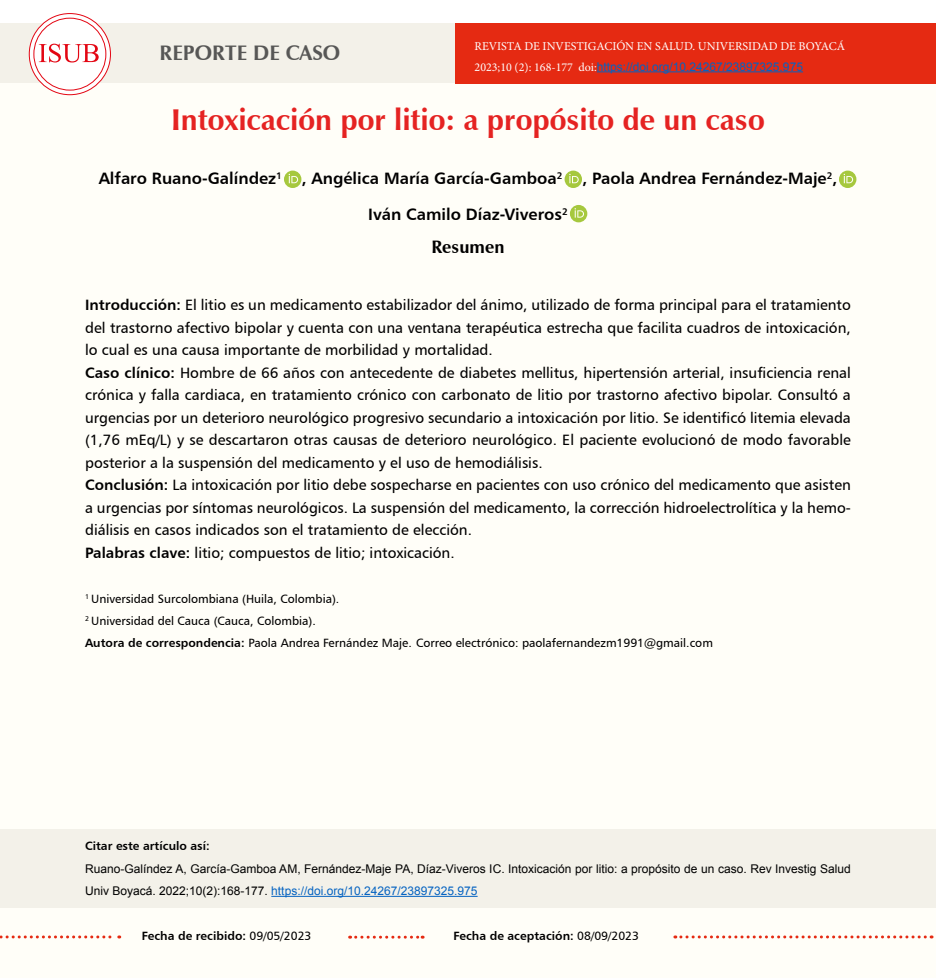
<style>
.page{position:relative;width:936px;height:978px;background:#fff}
.page>*{position:absolute;margin:0;border:0;box-sizing:border-box;transform-origin:0 0}
.t1{font:700 30px "Zapf Humanist 601 BT";color:#e52322}
.t2{font:700 21px "Zapf Humanist 601 BT";color:#575756}
.t3{font:700 18px "Zapf Humanist 601 BT";color:#000}
.t4{font:16.5px/36px "Humanist 777 BT Bold B";color:#000;text-align:center}
.t5{font:15px/22.5px "Humanist 777 BT Roman B";color:#000}
.t6{font:12px/22.5px "Arial";color:#000}
.t7{font:12px/22px "Humanist 777 BT Roman B";color:#000}
.t8{font:12px "Humanist 777 BT Bold B";color:#000}
.t9{font:12px "Arial";color:#0563c1}
.t10{font:12px "Minion Pro";color:#fff}
.s1{font-family:"Minion Pro";color:#fff}
.s2{font-family:"Humanist 777 BT Bold B"}
.s3{color:#0563c1}
.s4{font-family:"Humanist 777 BT Roman B"}
</style>
<div class="page">
<div style="left:0;top:67px;width:935px;height:911px;background:#fffef8"></div>
<div style="left:455px;top:24px;width:480px;height:60px;background:#e52a12"></div>
<div style="left:0;top:24px;width:455px;height:59px;background:#f3f1e9"></div>
<svg style="left:29px;top:13px;width:82px;height:82px"></svg>
<svg style="left:0;top:935px;width:120px;height:3px"></svg>
<svg style="left:674px;top:935px;width:258px;height:3px"></svg>
<svg style="left:349px;top:936px;width:74px;height:3px"></svg>
<div style="left:0;top:829px;width:935px;height:79px;background:#f3f1e9"></div>
<hr style="left:596px;top:71px;width:207px;height:1px;background:#0563c1">
<svg style="left:284px;top:171px;width:17px;height:17px"></svg>
<svg style="left:564px;top:171px;width:18px;height:17px"></svg>
<svg style="left:839px;top:171px;width:17px;height:17px"></svg>
<svg style="left:570px;top:205px;width:17px;height:17px"></svg>
<hr style="left:271px;top:896px;width:206px;height:1px;background:#0563c1">
<p class="t10" style="left:474px;top:38px;width:372px">REVISTA DE INVESTIGACIÓN EN SALUD. UNIVERSIDAD DE BOYACÁ</p>
<p class="t9" style="left:474px;top:59px;width:330px"><span class="s1">2023;10 (2): 168-177 doi:</span>https://doi.org/10.24267/23897325.975</p>
<h1 class="t1" style="left:171px;top:101px;width:595px">Intoxicación por litio: a propósito de un caso</h1>
<p class="t4" style="left:99px;top:160px;width:740px">Alfaro Ruano-Galíndez<sup>1</sup> , Angélica María García-Gamboa<sup>2</sup> , Paola Andrea Fernández-Maje<sup>2</sup>,<br>Iván Camilo Díaz-Viveros<sup>2</sup></p>
<p class="t3" style="left:431px;top:236px;width:75px">Resumen</p>
<h2 class="t2" style="left:160px;top:40px;width:182px">REPORTE DE CASO</h2>
<p class="t5" style="left:85px;top:293px;width:767px"><span class="s2">Introducción:</span> El litio es un medicamento estabilizador del ánimo, utilizado de forma principal para el tratamiento del trastorno afectivo bipolar y cuenta con una ventana terapéutica estrecha que facilita cuadros de intoxicación, lo cual es una causa importante de morbilidad y mortalidad.<br><span class="s2">Caso clínico:</span> Hombre de 66 años con antecedente de diabetes mellitus, hipertensión arterial, insuficiencia renal crónica y falla cardiaca, en tratamiento crónico con carbonato de litio por trastorno afectivo bipolar. Consultó a urgencias por un deterioro neurológico progresivo secundario a intoxicación por litio. Se identificó litemia elevada (1,76 mEq/L) y se descartaron otras causas de deterioro neurológico. El paciente evolucionó de modo favorable posterior a la suspensión del medicamento y el uso de hemodiálisis.<br><span class="s2">Conclusión:</span> La intoxicación por litio debe sospecharse en pacientes con uso crónico del medicamento que asisten a urgencias por síntomas neurológicos. La suspensión del medicamento, la corrección hidroelectrolítica y la hemo&shy;diálisis en casos indicados son el tratamiento de elección.<br><span class="s2">Palabras clave:</span> litio; compuestos de litio; intoxicación.</p>
<p class="t7" style="left:85px;top:587px;width:629px"><sup>1</sup> Universidad Surcolombiana (Huila, Colombia).<br><sup>2</sup> Universidad del Cauca (Cauca, Colombia).<br><span class="s2">Autora de correspondencia:</span> Paola Andrea Fernández Maje. Correo electrónico: paolafernandezm1991@gmail.com</p>
<p class="t8" style="left:85px;top:838px;width:126px">Citar este artículo así:</p>
<p class="t6" style="left:85px;top:857px;width:767px">Ruano-Galíndez A, García-Gamboa AM, Fernández-Maje PA, Díaz-Viveros IC. Intoxicación por litio: a propósito de un caso. Rev Investig Salud<br>Univ Boyacá. 2022;10(2):168-177. <span class="s3">https://doi.org/10.24267/23897325.975</span></p>
<p class="t8" style="left:142px;top:928px;width:171px">Fecha de recibido: <span class="s4">09/05/2023</span></p>
<p class="t8" style="left:453px;top:928px;width:187px">Fecha de aceptación: <span class="s4">08/09/2023</span></p>
</div>
